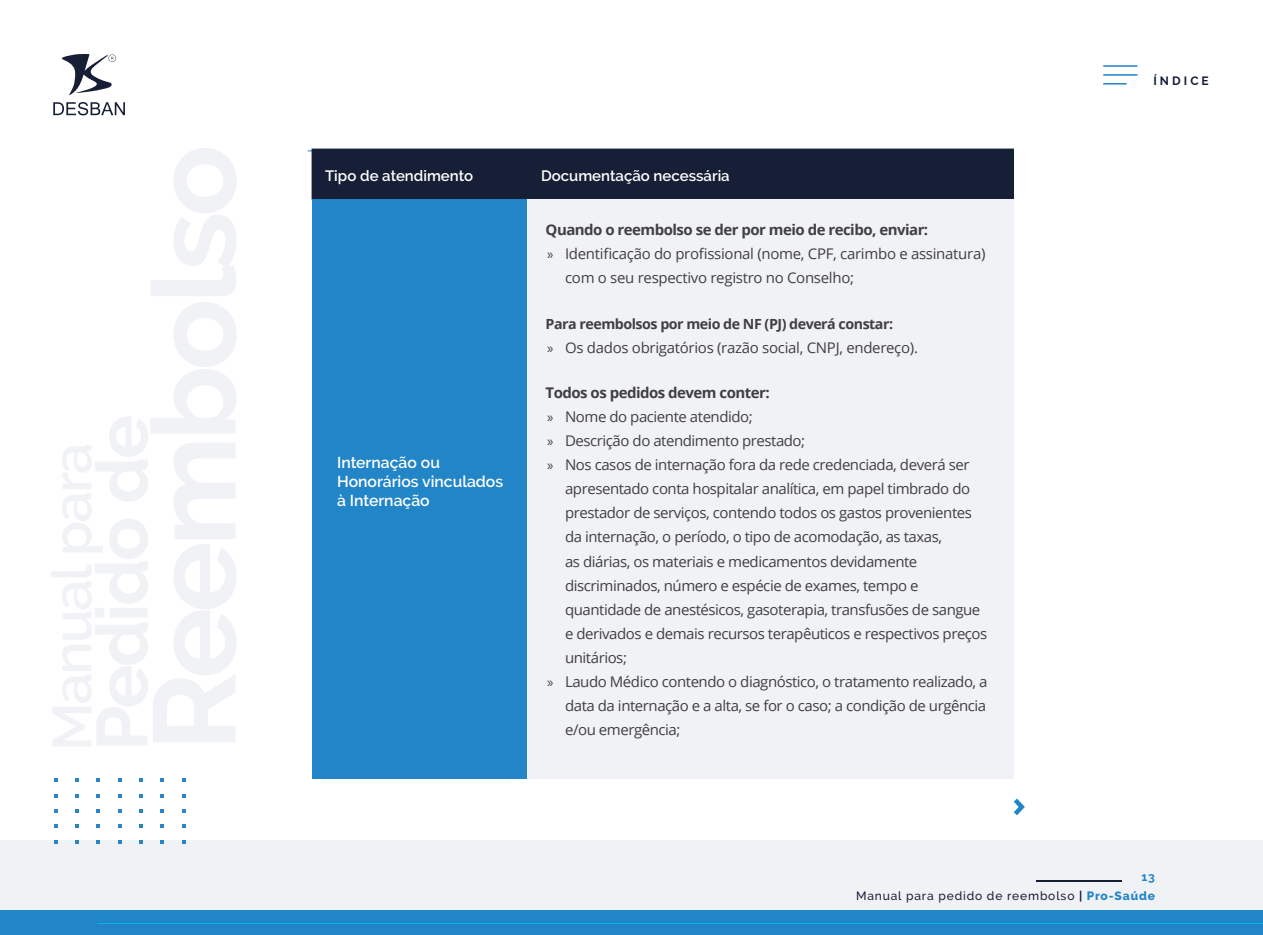
<style>
.page{position:relative;width:1263px;height:935px;background:#fff}
.page>*{position:absolute;margin:0;border:0;box-sizing:border-box;transform-origin:0 0}
.t1{font:600 15.75px/18.9px "Raleway";color:#fff}
.t2{font:600 15px "Raleway";color:#fff}
.t3{font:14.7px "Open Sans";letter-spacing:-.03em;color:#404040}
.t4{font:700 14.7px "Open Sans";letter-spacing:-.035em;color:#404040}
.t5{font:700 13.95px "Open Sans";letter-spacing:-.035em;color:#404040}
.t6{font:500 12px "Raleway";letter-spacing:.07em;color:#171e37}
.t7{font:700 12px "Raleway";letter-spacing:.255em;color:#171e37}
.t8{font:700 12px "Raleway";color:#2185c7}
.s1{font-family:"Myriad Pro"}
.s2{font-weight:700}
.s3{font-weight:800;color:#2185c7}
</style>
<div class="page">
<div style="left:0;top:840px;width:1263px;height:94px;background:#f1f2f6"></div>
<div style="left:0;top:910px;width:1263px;height:24px;background:#2185c7"></div>
<hr style="left:98px;top:923px;width:1165px;height:1px;background:#08b3eb">
<hr style="left:1103px;top:65px;width:35px;height:2px;background:#2185c7">
<hr style="left:1103px;top:74px;width:35px;height:2px;background:#2185c7">
<svg style="left:1103px;top:83px;width:24px;height:1px"></svg>
<hr style="left:1036px;top:879px;width:86px;height:2px;background:#171e37">
<svg style="left:62px;top:54px;width:54px;height:41px"></svg>
<svg style="left:53px;top:102px;width:72px;height:13px"></svg>
<svg style="left:182px;top:778px;width:3px;height:4px"></svg>
<svg style="left:161px;top:778px;width:3px;height:4px"></svg>
<svg style="left:140px;top:778px;width:3px;height:4px"></svg>
<svg style="left:118px;top:778px;width:3px;height:4px"></svg>
<svg style="left:97px;top:778px;width:3px;height:4px"></svg>
<svg style="left:75px;top:778px;width:3px;height:4px"></svg>
<svg style="left:54px;top:778px;width:3px;height:4px"></svg>
<hr style="left:308px;top:150px;width:688px;height:1px;background:#2185c7">
<div style="left:312px;top:148px;width:702px;height:52px;background:#171f36"></div>
<div style="left:312px;top:200px;width:216px;height:578px;background:#2185c7"></div>
<div style="left:528px;top:200px;width:486px;height:578px;background:#f1f2f6"></div>
<svg style="left:1013px;top:798px;width:12px;height:18px"></svg>
<p class="t2" style="left:325px;top:167px;width:150px">Tipo de atendimento</p>
<p class="t2" style="left:541px;top:167px;width:190px">Documentação necessária</p>
<p class="t1" style="left:337px;top:453px;width:168px">Internação ou<br>Honorários vinculados à Internação</p>
<p class="t4" style="left:546px;top:219px;width:384px">Quando o reembolso se der por meio de recibo, enviar:</p>
<p class="t3" style="left:547px;top:244px;width:440px"><span class="s1">»</span> Identificação do profissional (nome, CPF, carimbo e assinatura)</p>
<p class="t3" style="left:565px;top:268px;width:291px">com o seu respectivo registro no Conselho;</p>
<p class="t5" style="left:546px;top:314px;width:349px">Para reembolsos por meio de NF (PJ) deverá constar:</p>
<p class="t3" style="left:547px;top:337px;width:372px"><span class="s1">»</span> Os dados obrigatórios (razão social, CNPJ, endereço).</p>
<p class="t4" style="left:546px;top:382px;width:226px">Todos os pedidos devem conter:</p>
<p class="t3" style="left:547px;top:407px;width:207px"><span class="s1">»</span> Nome do paciente atendido;</p>
<p class="t3" style="left:547px;top:431px;width:260px"><span class="s1">»</span> Descrição do atendimento prestado;</p>
<p class="t3" style="left:547px;top:455px;width:424px"><span class="s1">»</span> Nos casos de internação fora da rede credenciada, deverá ser</p>
<p class="t3" style="left:565px;top:479px;width:407px">apresentado conta hospitalar analítica, em papel timbrado do</p>
<p class="t3" style="left:565px;top:503px;width:408px">prestador de serviços, contendo todos os gastos provenientes</p>
<p class="t3" style="left:565px;top:527px;width:379px">da internação, o período, o tipo de acomodação, as taxas,</p>
<p class="t3" style="left:565px;top:551px;width:354px">as diárias, os materiais e medicamentos devidamente</p>
<p class="t3" style="left:565px;top:575px;width:355px">discriminados, número e espécie de exames, tempo e</p>
<p class="t3" style="left:565px;top:599px;width:417px">quantidade de anestésicos, gasoterapia, transfusões de sangue</p>
<p class="t3" style="left:565px;top:623px;width:424px">e derivados e demais recursos terapêuticos e respectivos preços</p>
<p class="t3" style="left:565px;top:647px;width:63px">unitários;</p>
<p class="t3" style="left:547px;top:671px;width:442px"><span class="s1">»</span> Laudo Médico contendo o diagnóstico, o tratamento realizado, a</p>
<p class="t3" style="left:565px;top:695px;width:423px">data da internação e a alta, se for o caso; a condição de urgência</p>
<p class="t3" style="left:565px;top:719px;width:117px">e/ou emergência;</p>
<p class="t7" style="left:1154px;top:73px;width:57px">ÍNDICE</p>
<p class="t8" style="left:1142px;top:869px;width:15px">13</p>
<p class="t6" style="left:856px;top:888px;width:300px">Manual para pedido de reembolso <span class="s2">|</span> <span class="s3">Pro-Saúde</span></p>
</div>
